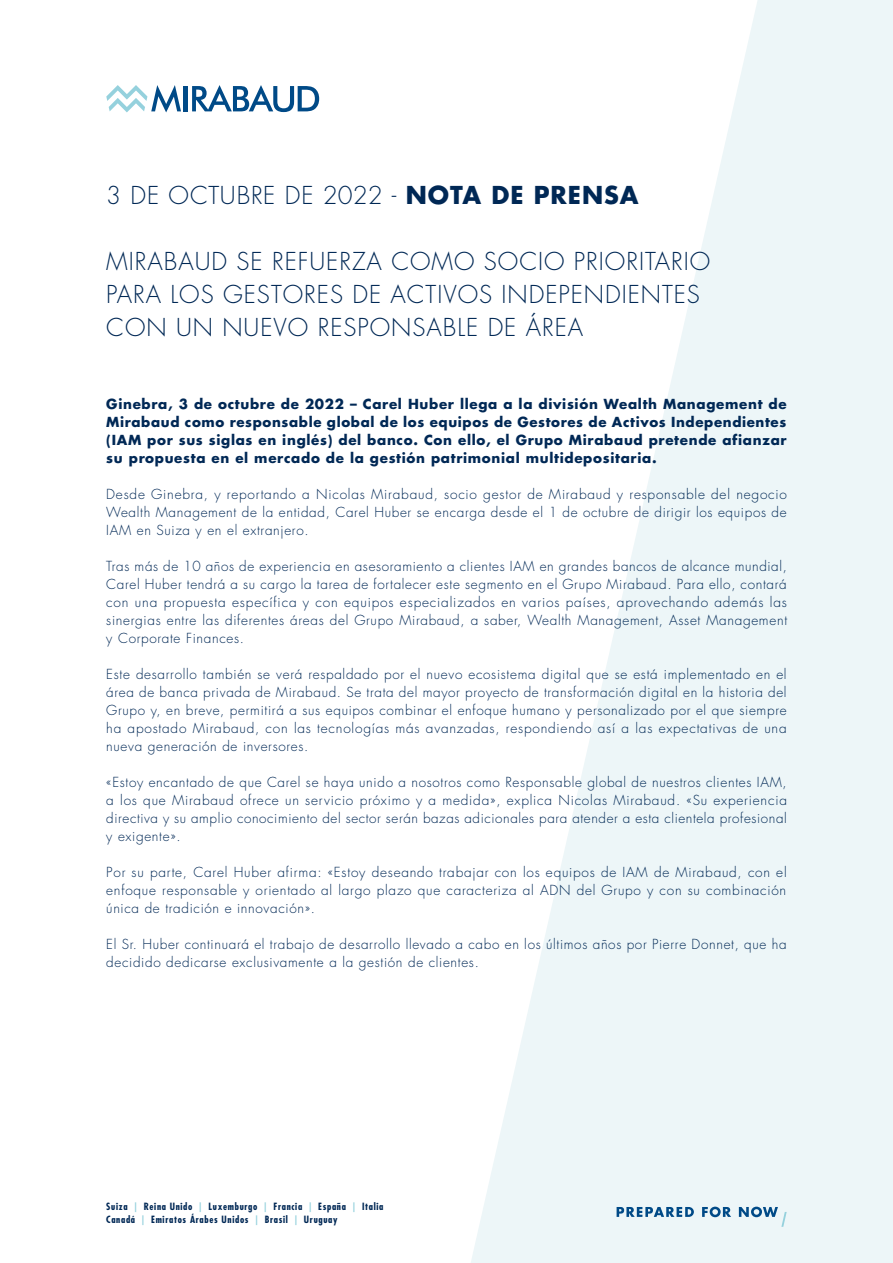
<style>
.page{position:relative;width:893px;height:1263px;background:#fff}
.page>*{position:absolute;margin:0;border:0;box-sizing:border-box;transform-origin:0 0}
.Titre{font:300 24px/33px "Futura Std";letter-spacing:.04em;color:#002855}
.Texte_courant{font:300 13.5px/18px "Futura Std";letter-spacing:.05em;color:#002855;text-align:justify}
.Texte_courant-2{font:700 13.5px/18px "Futura Std";letter-spacing:.05em;color:#002855;text-align:justify}
.t1{font:700 condensed 9.75px/13.5px "Futura Std";letter-spacing:.07em;color:#002855}
.s1{font-weight:700}
.s2{color:#95d1dd}
</style>
<div class="page">
<svg style="left:471px;top:0;width:422px;height:1263px;fill:#edf6f8"></svg>
<svg style="left:617px;top:1206px;width:170px;height:21px"></svg>
<hr style="left:183px;top:86px;width:4px;height:25px;background:#004a87">
<svg style="left:192px;top:85px;width:127px;height:27px"></svg>
<svg style="left:106px;top:85px;width:75px;height:27px"></svg>
<p class="Titre" style="left:106px;top:179px;width:534px">3 DE OCTUBRE DE 2022 - <span class="s1">NOTA DE PRENSA</span></p>
<p class="Titre" style="left:106px;top:245px;width:606px">MIRABAUD SE REFUERZA COMO SOCIO PRIORITARIO<br>PARA LOS GESTORES DE ACTIVOS INDEPENDIENTES<br>CON UN NUEVO RESPONSABLE DE ÁREA</p>
<p class="Texte_courant-2" style="left:106px;top:395px;width:682px">Ginebra, 3 de octubre de 2022 – Carel Huber llega a la división Wealth Management de Mirabaud como responsable global de los equipos de Gestores de Activos Independientes (IAM por sus siglas en inglés) del banco. Con ello, el Grupo Mirabaud pretende afianzar su propuesta en el mercado de la gestión patrimonial multidepositaria.</p>
<p class="Texte_courant" style="left:106px;top:486px;width:682px">Desde Ginebra, y reportando a Nicolas Mirabaud, socio gestor de Mirabaud y responsable del negocio Wealth Management de la entidad, Carel Huber se encarga desde el 1 de octubre de dirigir los equipos de IAM en Suiza y en el extranjero.</p>
<p class="Texte_courant" style="left:106px;top:558px;width:682px">Tras más de 10 años de experiencia en asesoramiento a clientes IAM en grandes bancos de alcance mundial, Carel Huber tendrá a su cargo la tarea de fortalecer este segmento en el Grupo Mirabaud. Para ello, contará con una propuesta específica y con equipos especializados en varios países, aprovechando además las sinergias entre las diferentes áreas del Grupo Mirabaud, a saber, Wealth Management, Asset Management y Corporate Finances.</p>
<p class="Texte_courant" style="left:106px;top:666px;width:682px">Este desarrollo también se verá respaldado por el nuevo ecosistema digital que se está implementado en el área de banca privada de Mirabaud. Se trata del mayor proyecto de transformación digital en la historia del Grupo y, en breve, permitirá a sus equipos combinar el enfoque humano y personalizado por el que siempre ha apostado Mirabaud, con las tecnologías más avanzadas, respondiendo así a las expectativas de una nueva generación de inversores.</p>
<p class="Texte_courant" style="left:106px;top:774px;width:682px">«Estoy encantado de que Carel se haya unido a nosotros como Responsable global de nuestros clientes IAM, a los que Mirabaud ofrece un servicio próximo y a medida», explica Nicolas Mirabaud. «Su experiencia directiva y su amplio conocimiento del sector serán bazas adicionales para atender a esta clientela profesional y exigente».</p>
<p class="Texte_courant" style="left:106px;top:864px;width:682px">Por su parte, Carel Huber afirma: «Estoy deseando trabajar con los equipos de IAM de Mirabaud, con el enfoque responsable y orientado al largo plazo que caracteriza al ADN del Grupo y con su combinación única de tradición e innovación».</p>
<p class="Texte_courant" style="left:106px;top:936px;width:682px">El Sr. Huber continuará el trabajo de desarrollo llevado a cabo en los últimos años por Pierre Donnet, que ha decidido dedicarse exclusivamente a la gestión de clientes.</p>
<p class="t1" style="left:106px;top:1199px;width:279px">Suiza <span class="s2">|</span> Reina Unido <span class="s2">|</span> Luxemburgo <span class="s2">|</span> Francia <span class="s2">|</span> España <span class="s2">|</span> Italia<br>Canadá <span class="s2">|</span> Emiratos Árabes Unidos <span class="s2">|</span> Brasil <span class="s2">|</span> Uruguay</p>
</div>
